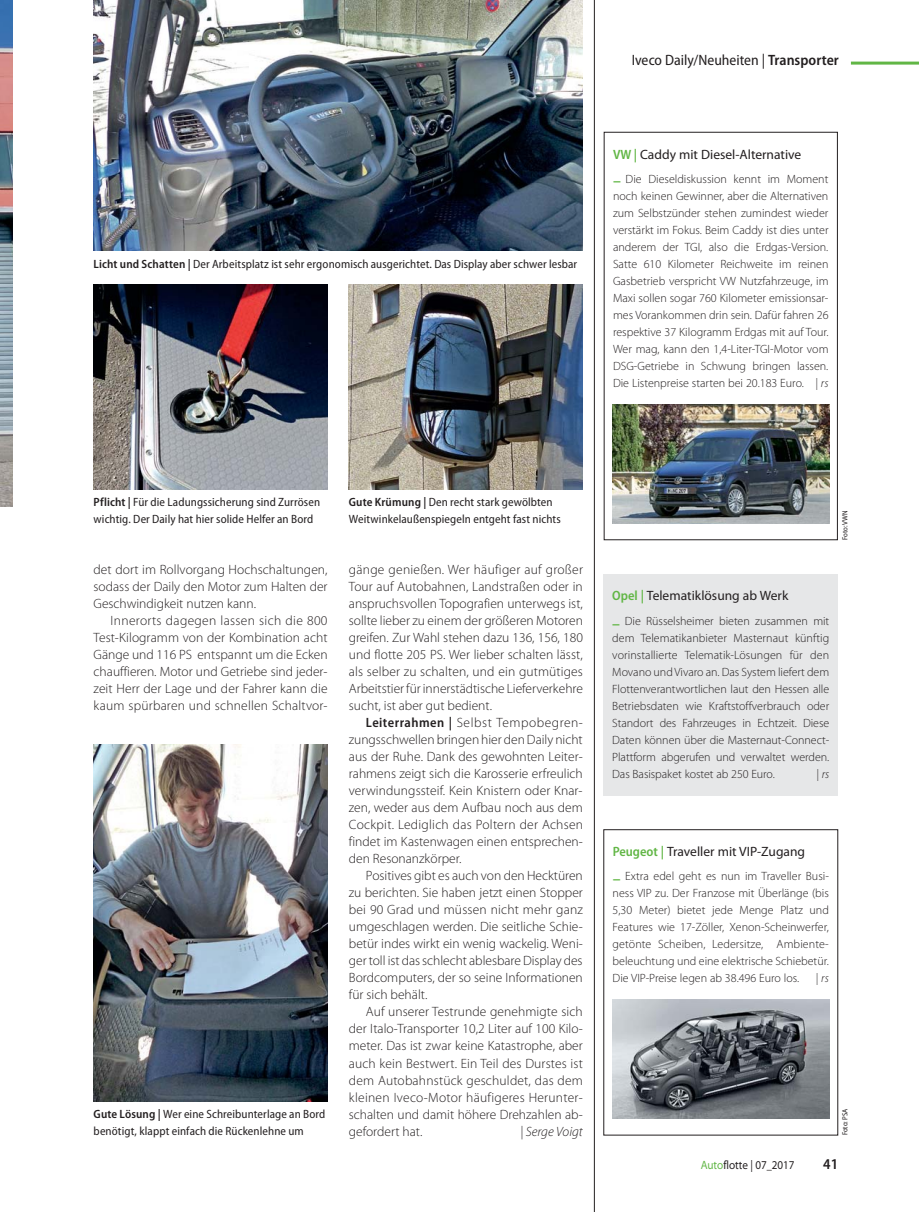
<style>
.page{position:relative;width:919px;height:1212px;background:#fff}
.page>*{position:absolute;margin:0;border:0;box-sizing:border-box;transform-origin:0 0}
.t1{font:semi-condensed 15px "Myriad Pro";color:#231f20}
.t2{font:600 semi-condensed 15px "Myriad Pro";color:#231f20}
.t3{font:300 13.5px/17px "Myriad Pro";color:#231f20;text-align:justify}
.t4{font:13.5px "Myriad Pro";color:#231f20}
.t5{font:italic 300 13.5px "Myriad Pro";color:#231f20}
.t6{font:300 12px/17px "Myriad Pro";color:#231f20;text-align:justify}
.t7{font:semi-condensed 12px/17px "Myriad Pro";letter-spacing:.01em;color:#231f20}
.t8{font:semi-expanded 12px "Myriad Pro";color:#231f20;scale:.85 1}
.t9{font:italic 300 12px "Myriad Pro";color:#231f20}
.t10{font:semi-condensed 7.5px "Myriad Pro";color:#231f20}
.s1{font-weight:600}
.s2{font-weight:600;font-stretch:semi-condensed;color:#61b645}
.s3{font-style:italic}
.s4{font-weight:600;font-stretch:semi-condensed}
.s5{color:#61b645}
</style>
<div class="page">
<hr style="left:850px;top:62px;width:68px;height:3px;background:#61b645">
<img style="left:0;top:0;width:13px;height:506px">
<img style="left:94px;top:0;width:489px;height:251px">
<img style="left:94px;top:744px;width:233px;height:357px">
<img style="left:94px;top:285px;width:233px;height:204px">
<img style="left:349px;top:285px;width:234px;height:204px">
<div style="left:603px;top:574px;width:234px;height:221px;background:#e6e7e8"></div>
<img style="left:612px;top:999px;width:217px;height:119px">
<img style="left:612px;top:404px;width:217px;height:119px">
<hr style="left:594px;top:0;width:1px;height:1212px;background:#231f20">
<p class="t7" style="left:94px;top:257px;width:485px"><span class="s1">Licht und Schatten |</span> Der Arbeitsplatz ist sehr ergonomisch ausgerichtet. Das Display aber schwer lesbar</p>
<p class="t1" style="left:631px;top:54px;width:209px">Iveco Daily/Neuheiten | <span class="s1">Transporter</span></p>
<p class="t4" style="left:613px;top:149px;width:190px"><span class="s2">VW |</span> Caddy mit Diesel-Alternative</p>
<p class="t6" style="left:613px;top:172px;width:217px;text-indent:13px">Die Dieseldiskussion kennt im Moment noch keinen Gewinner, aber die Alternativen zum Selbstzünder stehen zumindest wieder verstärkt im Fokus. Beim Caddy ist dies unter anderem der TGI, also die Erdgas-Version.<br>Satte 610 Kilometer Reichweite im reinen Gasbetrieb verspricht VW Nutzfahrzeuge, im Maxi sollen sogar 760 Kilometer emissionsar&shy;mes Vorankommen drin sein. Dafür fahren 26 respektive 37 Kilogramm Erdgas mit auf Tour.<br>Wer mag, kann den 1,4-Liter-TGI-Motor vom DSG-Getriebe in Schwung bringen lassen.<br>Die Listenpreise starten bei 20.183 Euro. <span class="s3">| rs</span></p>
<p class="t7" style="left:94px;top:495px;width:228px"><span class="s1">Pflicht |</span> Für die Ladungssicherung sind Zurrösen wichtig. Der Daily hat hier solide Helfer an Bord</p>
<p class="t7" style="left:349px;top:495px;width:213px"><span class="s1">Gute Krümung |</span> Den recht stark gewölbten<br>Weitwinkelaußenspiegeln entgeht fast nichts</p>
<p class="t10" style="left:842px;top:540px;width:31px;rotate:-90deg">Foto: VWN</p>
<p class="t3" style="left:94px;top:562px;width:235px">det dort im Rollvorgang Hochschaltungen, sodass der Daily den Motor zum Halten der Geschwindigkeit nutzen kann.</p>
<p class="t3" style="left:94px;top:613px;width:235px;text-indent:17px">Innerorts dagegen lassen sich die 800<br>Test-Kilogramm von der Kombination acht Gänge und 116 PS entspannt um die Ecken chauffieren. Motor und Getriebe sind jeder&shy;zeit Herr der Lage und der Fahrer kann die kaum spürbaren und schnellen Schaltvor-</p>
<p class="t7" style="left:94px;top:1107px;width:233px"><span class="s1">Gute Lösung |</span> Wer eine Schreibunterlage an Bord benötigt, klappt einfach die Rückenlehne um</p>
<p class="t3" style="left:349px;top:562px;width:235px">gänge genießen. Wer häufiger auf großer Tour auf Autobahnen, Landstraßen oder in anspruchsvollen Topografien unterwegs ist, sollte lieber zu einem der größeren Motoren greifen. Zur Wahl stehen dazu 136, 156, 180 und flotte 205 PS. Wer lieber schalten lässt, als selber zu schalten, und ein gutmütiges Arbeitstier für innerstädtische Lieferverkehre sucht, ist aber gut bedient.</p>
<p class="t3" style="left:349px;top:716px;width:236px;text-indent:17px"><span class="s4">Leiterrahmen |</span> Selbst Tempobegren&shy;zungsschwellen bringen hier den Daily nicht aus der Ruhe. Dank des gewohnten Leiter&shy;rahmens zeigt sich die Karosserie erfreulich verwindungssteif. Kein Knistern oder Knar&shy;zen, weder aus dem Aufbau noch aus dem Cockpit. Lediglich das Poltern der Achsen findet im Kastenwagen einen entsprechen&shy;den Resonanzkörper.</p>
<p class="t3" style="left:349px;top:869px;width:235px;text-indent:17px">Positives gibt es auch von den Hecktüren zu berichten. Sie haben jetzt einen Stopper bei 90 Grad und müssen nicht mehr ganz umgeschlagen werden. Die seitliche Schie&shy;betür indes wirkt ein wenig wackelig. Weni&shy;ger toll ist das schlecht ablesbare Display des Bordcomputers, der so seine Informationen für sich behält.</p>
<p class="t3" style="left:349px;top:1005px;width:235px;text-indent:17px">Auf unserer Testrunde genehmigte sich der Italo-Transporter 10,2 Liter auf 100 Kilo&shy;meter. Das ist zwar keine Katastrophe, aber auch kein Bestwert. Ein Teil des Durstes ist dem Autobahnstück geschuldet, das dem kleinen Iveco-Motor häufigeres Herunter&shy;schalten und damit höhere Drehzahlen ab&shy;gefordert hat.</p>
<p class="t5" style="left:520px;top:1123px;width:64px">| Serge Voigt</p>
<p class="t4" style="left:612px;top:591px;width:177px"><span class="s2">Opel |</span> Telematiklösung ab Werk</p>
<p class="t6" style="left:612px;top:614px;width:218px;text-indent:13px">Die Rüsselsheimer bieten zusammen mit dem Telematikanbieter Masternaut künftig vorinstallierte Telematik-Lösungen für den Movano und Vivaro an. Das System liefert dem Flottenverantwortlichen laut den Hessen alle Betriebsdaten wie Kraftstoffverbrauch oder Standort des Fahrzeuges in Echtzeit. Diese Daten können über die Masternaut-Connect-Plattform abgerufen und verwaltet werden.<br>Das Basispaket kostet ab 250 Euro.</p>
<p class="t9" style="left:816px;top:767px;width:14px">| rs</p>
<p class="t4" style="left:612px;top:846px;width:194px"><span class="s2">Peugeot |</span> Traveller mit VIP-Zugang</p>
<p class="t6" style="left:612px;top:869px;width:218px;text-indent:13px">Extra edel geht es nun im Traveller Busi&shy;ness VIP zu. Der Franzose mit Überlänge (bis 5,30 Meter) bietet jede Menge Platz und Features wie 17-Zöller, Xenon-Scheinwerfer, getönte Scheiben, Ledersitze, Ambiente&shy;beleuchtung und eine elektrische Schiebetür.<br>Die VIP-Preise legen ab 38.496 Euro los.</p>
<p class="t9" style="left:815px;top:971px;width:14px">| rs</p>
<p class="t10" style="left:842px;top:1135px;width:29px;rotate:-90deg">Foto: PSA</p>
<p class="t8" style="left:700px;top:1158px;width:112px"><span class="s5">Auto</span>flotte | 07_2017</p>
<p class="t2" style="left:823px;top:1159px;width:16px">41</p>
</div>
